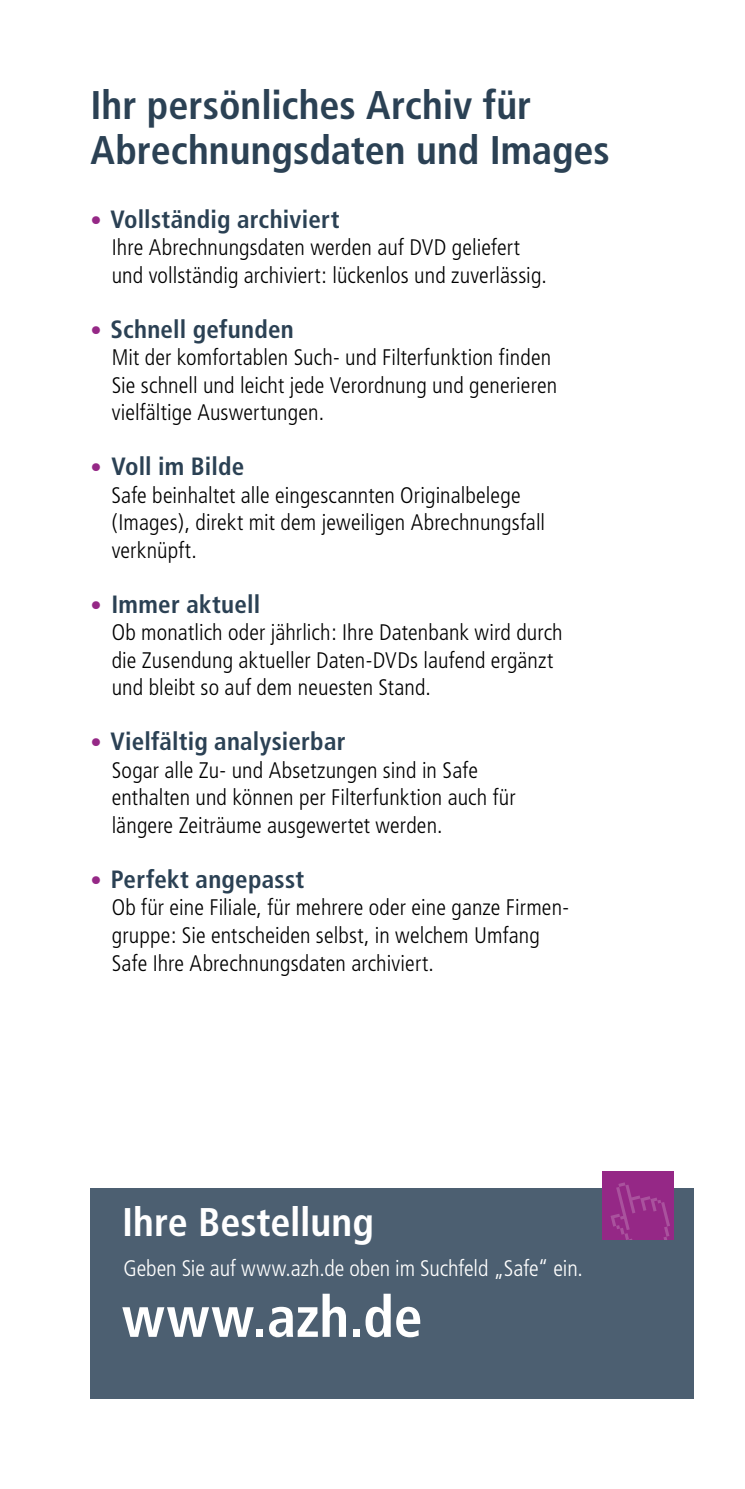
<style>
.page{position:relative;width:745px;height:1489px;background:#fff}
.page>*{position:absolute;margin:0;border:0;box-sizing:border-box;transform-origin:0 0}
.Fließtext_SS{font:700 condensed 57.5px "Frutiger";color:#fff}
.Fließtext_SS-2{font:700 condensed 40px/45px "Frutiger";color:#2b4154}
.Fließtext_SS-3{font:700 condensed 40px "Frutiger";color:#fff}
.t1{font:700 condensed 25px "Frutiger";letter-spacing:.01em;color:#2b4154}
.t2{font:300 condensed 22.5px/27.5px "Frutiger";letter-spacing:.005em;color:#000}
.t3{font:300 condensed 22.5px "Frutiger";letter-spacing:-.005em;color:#fff}
.s1{font-size:22.5px;color:#952886}
</style>
<div class="page">
<div style="left:90px;top:1188px;width:603px;height:210px;background:#4c5f71"></div>
<div style="left:602px;top:1171px;width:71px;height:68px;background:#952886"></div>
<svg style="left:610px;top:1182px;width:59px;height:57px"></svg>
<p class="Fließtext_SS-2" style="left:90px;top:82px;width:520px">Ihr persönliches Archiv für<br>Abrechnungsdaten und Images</p>
<p class="t1" style="left:90px;top:204px;width:250px"><span class="s1">•</span> Vollständig archiviert</p>
<p class="t2" style="left:112px;top:234px;width:436px">Ihre Abrechnungsdaten werden auf DVD geliefert und vollständig archiviert: lückenlos und zuverlässig.</p>
<p class="t1" style="left:90px;top:314px;width:205px"><span class="s1">•</span> Schnell gefunden</p>
<p class="t2" style="left:112px;top:344px;width:446px">Mit der komfortablen Such- und Filterfunktion finden<br>Sie schnell und leicht jede Verordnung und generieren vielfältige Auswertungen.</p>
<p class="t1" style="left:90px;top:452px;width:155px"><span class="s1">•</span> Voll im Bilde</p>
<p class="t2" style="left:111px;top:481px;width:435px">Safe beinhaltet alle eingescannten Originalbelege (Images), direkt mit dem jeweiligen Abrechnungsfall verknüpft.</p>
<p class="t1" style="left:90px;top:589px;width:171px"><span class="s1">•</span> Immer aktuell</p>
<p class="t2" style="left:112px;top:619px;width:452px">Ob monatlich oder jährlich: Ihre Datenbank wird durch die Zusendung aktueller Daten-DVDs laufend ergänzt und bleibt so auf dem neuesten Stand.</p>
<p class="t1" style="left:90px;top:727px;width:256px"><span class="s1">•</span> Vielfältig analysierbar</p>
<p class="t2" style="left:112px;top:756px;width:405px">Sogar alle Zu- und Absetzungen sind in Safe enthalten und können per Filterfunktion auch für längere Zeiträume ausgewertet werden.</p>
<p class="t1" style="left:90px;top:864px;width:215px"><span class="s1">•</span> Perfekt angepasst</p>
<p class="t2" style="left:112px;top:894px;width:458px">Ob für eine Filiale, für mehrere oder eine ganze Firmen&shy;gruppe: Sie entscheiden selbst, in welchem Umfang<br>Safe Ihre Abrechnungsdaten archiviert.</p>
<p class="Fließtext_SS-3" style="left:122px;top:1197px;width:253px">Ihre Bestellung</p>
<p class="t3" style="left:123px;top:1255px;width:460px">Geben Sie auf www.azh.de oben im Suchfeld „Safe“ ein.</p>
<p class="Fließtext_SS" style="left:122px;top:1282px;width:302px">www.azh.de</p>
</div>
